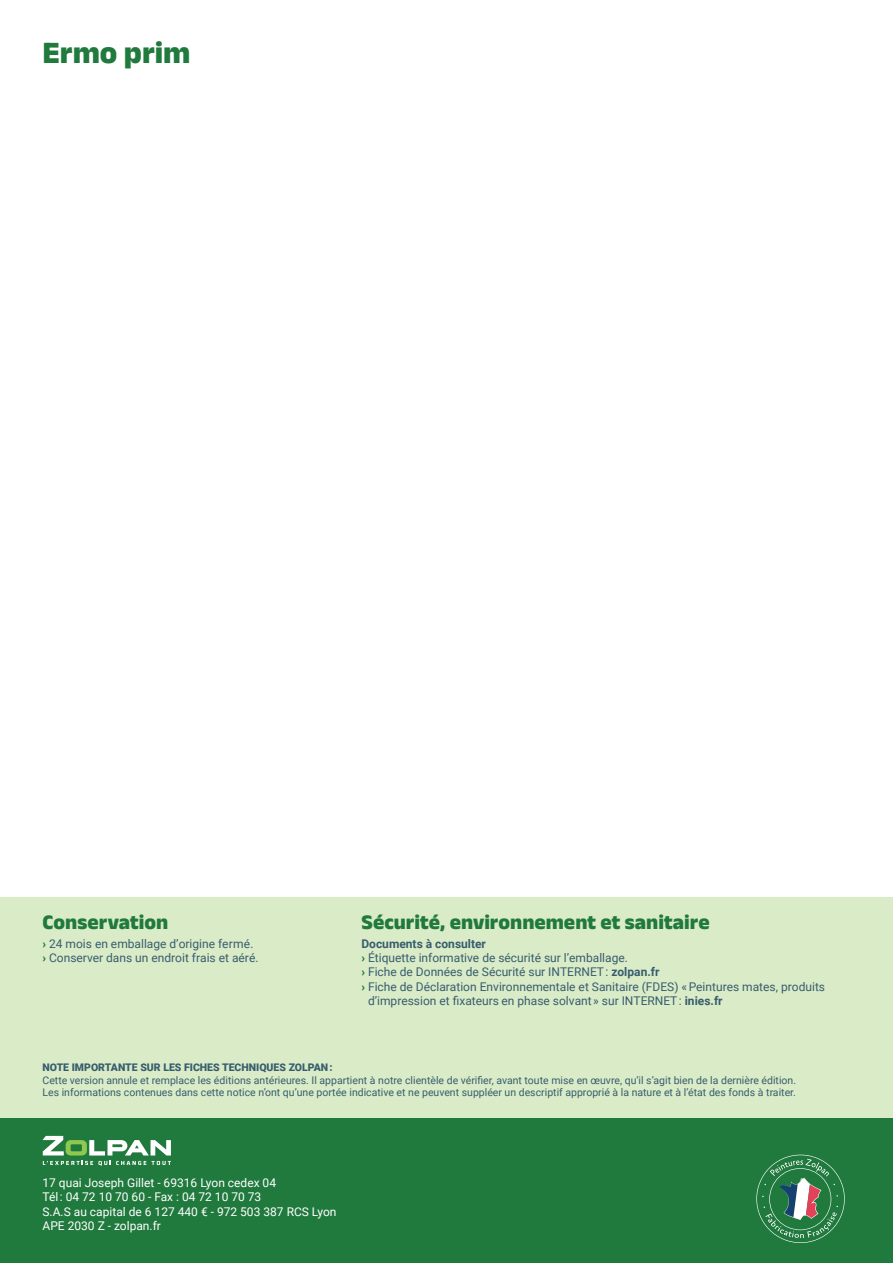
<style>
.page{position:relative;width:893px;height:1263px;background:#fff}
.page>*{position:absolute;margin:0;border:0;box-sizing:border-box;transform-origin:0 0}
.t1{font:800 31.5px "Anek Latin";color:#20793d}
.t2{font:800 21px "Anek Latin";color:#20793d}
.t3{font:12px/14.4px "Roboto";color:#375d6e}
.t4{font:12px/14.4px "Roboto";color:#fff}
.t5{font:700 12px "Roboto";color:#375d6e}
.t6{font:10.5px "Roboto";color:#375d6e}
.t7{font:900 10.5px "Roboto";color:#375d6e}
.s1{font-weight:900;color:#20793d}
.s2{font-weight:700}
</style>
<div class="page">
<div style="left:0;top:897px;width:893px;height:221px;background:#daebc7"></div>
<div style="left:0;top:1118px;width:893px;height:145px;background:#20793d"></div>
<svg style="left:756px;top:1155px;width:89px;height:88px"></svg>
<svg style="left:43px;top:1136px;width:128px;height:19px"></svg>
<svg style="left:43px;top:1161px;width:128px;height:5px"></svg>
<p class="t1" style="left:43px;top:31px;width:149px">Ermo prim</p>
<p class="t2" style="left:43px;top:907px;width:127px">Conservation</p>
<p class="t3" style="left:43px;top:936px;width:213px"><span class="s1">›</span> 24 mois en emballage d’origine fermé.</p>
<p class="t3" style="left:43px;top:950px;width:218px"><span class="s1">›</span> Conserver dans un endroit frais et aéré.</p>
<p class="t2" style="left:361px;top:907px;width:350px">Sécurité, environnement et sanitaire</p>
<p class="t5" style="left:361px;top:935px;width:126px">Documents à consulter</p>
<p class="t3" style="left:361px;top:950px;width:268px"><span class="s1">›</span> Étiquette informative de sécurité sur l’emballage.</p>
<p class="t3" style="left:361px;top:964px;width:300px"><span class="s1">›</span> Fiche de Données de Sécurité sur INTERNET : <span class="s2">zolpan.fr</span></p>
<p class="t3" style="left:368px;top:979px;width:459px;text-indent:-7px"><span class="s1">›</span> Fiche de Déclaration Environnementale et Sanitaire (FDES) « Peintures mates, produits d’impression et fixateurs en phase solvant » sur INTERNET : <span class="s2">inies.fr</span></p>
<p class="t7" style="left:43px;top:1060px;width:292px">NOTE IMPORTANTE SUR LES FICHES TECHNIQUES ZOLPAN :</p>
<p class="t6" style="left:43px;top:1072px;width:755px">Cette version annule et remplace les éditions antérieures. Il appartient à notre clientèle de vérifier, avant toute mise en œuvre, qu’il s’agit bien de la dernière édition.</p>
<p class="t6" style="left:43px;top:1085px;width:755px">Les informations contenues dans cette notice n’ont qu’une portée indicative et ne peuvent suppléer un descriptif approprié à la nature et à l’état des fonds à traiter.</p>
<p class="t4" style="left:43px;top:1175px;width:235px">17 quai Joseph Gillet - 69316 Lyon cedex 04<br>Tél : 04 72 10 70 60 - Fax : 04 72 10 70 73</p>
<p class="t4" style="left:43px;top:1204px;width:295px">S.A.S au capital de 6 127 440 € - 972 503 387 RCS Lyon</p>
<p class="t4" style="left:43px;top:1218px;width:120px">APE 2030 Z - zolpan.fr</p>
</div>
